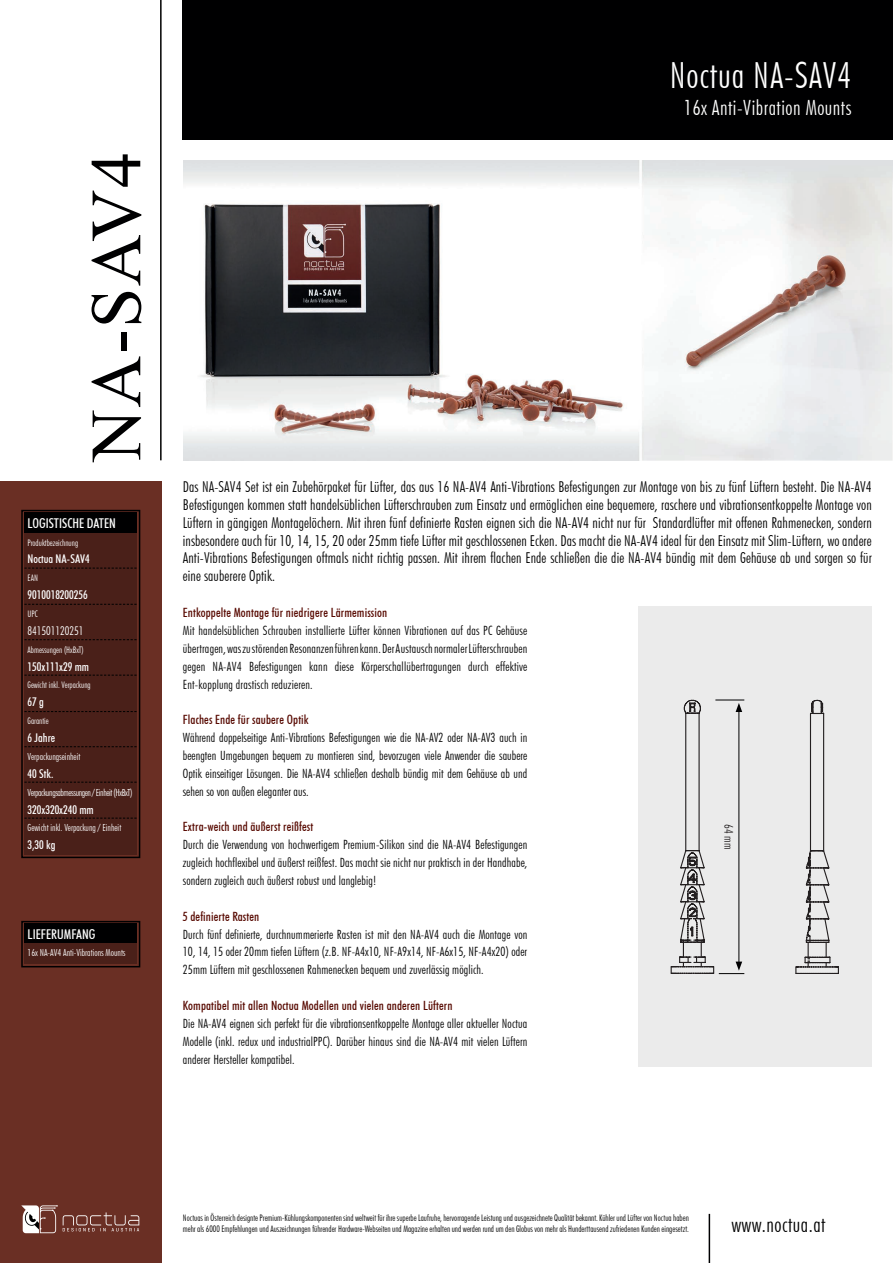
<style>
.page{position:relative;width:893px;height:1263px;background:#fff}
.page>*{position:absolute;margin:0;border:0;box-sizing:border-box;transform-origin:0 0}
.t1{font:72px "Times New Roman";letter-spacing:.02em;color:#000001}
.t2{font:300 condensed 36px "Futura BT";letter-spacing:.025em;color:#fff}
.t3{font:300 condensed 21px "Futura BT";letter-spacing:.025em;color:#fff}
.t4{font:300 condensed 21px "Futura BT";letter-spacing:.025em;color:#000001}
.t5{font:300 condensed 15px/17.9px "Futura BT";letter-spacing:.01em;color:#000001;text-align:justify}
.t6{font:500 condensed 13.5px "Futura BT";color:#fff}
.t7{font:300 condensed 12.75px/17.9px "Futura BT";letter-spacing:.01em;color:#000001;text-align:justify}
.t8{font:500 condensed 12.75px "Futura BT";letter-spacing:.01em;color:#570901}
.t9{font:500 condensed 12px "Futura BT";color:#fff}
.t10{font:300 condensed 12px "Futura BT";color:#fff}
.t11{font:300 condensed 12px "Futura BT";color:#231f20}
.t12{font:300 condensed 9.75px "Futura BT";color:#fff}
.t13{font:300 condensed 9.75px "Futura BT";letter-spacing:-.04em;color:#fff}
.t14{font:300 condensed 9px/10.8px "Futura BT";color:#000}
.t15{font:300 condensed 9px "Futura BT";color:#fff}
</style>
<div class="page">
<div style="left:0;top:482px;width:162px;height:781px;background:#6a2f24"></div>
<div style="left:24px;top:531px;width:113px;height:323px;background:#4a2019"></div>
<div style="left:24px;top:513px;width:113px;height:20px;background:#000001"></div>
<div style="left:21px;top:510px;width:119px;height:348px;border:2px solid #000001"></div>
<hr style="left:160px;top:0;width:2px;height:460px;background:#000001">
<div style="left:24px;top:942px;width:113px;height:22px;background:#4a2019"></div>
<div style="left:24px;top:924px;width:113px;height:19px;background:#000001"></div>
<div style="left:21px;top:921px;width:119px;height:46px;border:2px solid #000001"></div>
<svg style="left:24px;top:568px;width:113px;height:1px"></svg>
<svg style="left:24px;top:604px;width:113px;height:1px"></svg>
<svg style="left:24px;top:639px;width:113px;height:1px"></svg>
<svg style="left:24px;top:675px;width:113px;height:1px"></svg>
<svg style="left:24px;top:711px;width:113px;height:1px"></svg>
<svg style="left:24px;top:746px;width:113px;height:1px"></svg>
<svg style="left:24px;top:782px;width:113px;height:1px"></svg>
<svg style="left:24px;top:818px;width:113px;height:1px"></svg>
<hr style="left:709px;top:1214px;width:1px;height:49px;background:#000001">
<div style="left:183px;top:0;width:710px;height:139px;background:#000001"></div>
<div style="left:638px;top:607px;width:234px;height:460px;background:#ebebeb"></div>
<svg style="left:670px;top:699px;width:74px;height:275px"></svg>
<svg style="left:795px;top:699px;width:44px;height:275px"></svg>
<img style="left:183px;top:160px;width:710px;height:300px">
<svg style="left:21px;top:1205px;width:118px;height:28px"></svg>
<h1 class="t1" style="left:65px;top:461px;width:311px;rotate:-90deg">NA-SAV4</h1>
<p class="t6" style="left:28px;top:515px;width:90px">LOGISTISCHE DATEN</p>
<p class="t15" style="left:28px;top:537px;width:52px">Produktbezeichnung</p>
<p class="t9" style="left:28px;top:552px;width:64px">Noctua NA-SAV4</p>
<p class="t15" style="left:28px;top:573px;width:12px">EAN</p>
<p class="t9" style="left:28px;top:588px;width:62px">9010018200256</p>
<p class="t15" style="left:28px;top:608px;width:12px">UPC</p>
<p class="t10" style="left:28px;top:623px;width:58px">841501120251</p>
<p class="t15" style="left:28px;top:644px;width:58px">Abmessungen (HxBxT)</p>
<p class="t9" style="left:28px;top:659px;width:63px">150x111x29 mm</p>
<p class="t15" style="left:28px;top:680px;width:65px">Gewicht inkl. Verpackung</p>
<p class="t9" style="left:28px;top:695px;width:18px">67 g</p>
<p class="t15" style="left:28px;top:715px;width:23px">Garantie</p>
<p class="t9" style="left:28px;top:730px;width:29px">6 Jahre</p>
<p class="t12" style="left:28px;top:750px;width:54px">Verpackungseinheit</p>
<p class="t9" style="left:28px;top:766px;width:27px">40 Stk.</p>
<p class="t13" style="left:28px;top:786px;width:106px">Verpackungsabmessungen / Einheit (HxBxT)</p>
<p class="t9" style="left:28px;top:802px;width:68px">320x320x240 mm</p>
<p class="t12" style="left:28px;top:822px;width:95px">Gewicht inkl. Verpackung / Einheit</p>
<p class="t9" style="left:28px;top:838px;width:29px">3,30 kg</p>
<p class="t6" style="left:28px;top:925px;width:69px">LIEFERUMFANG</p>
<p class="t12" style="left:28px;top:947px;width:99px">16x NA-AV4 Anti-Vibrations Mounts</p>
<h2 class="t2" style="left:670px;top:53px;width:183px">Noctua NA-SAV4</h2>
<h3 class="t3" style="left:684px;top:95px;width:169px">16x Anti-Vibration Mounts</h3>
<p class="t5" style="left:183px;top:478px;width:690px">Das NA-SAV4 Set ist ein Zubehörpaket für Lüfter, das aus 16 NA-AV4 Anti-Vibrations Befestigungen zur Montage von bis zu fünf Lüftern besteht. Die NA-AV4<br>Befestigungen kommen statt handelsüblichen Lüfterschrauben zum Einsatz und ermöglichen eine bequemere, raschere und vibrationsentkoppelte Montage von Lüftern in gängigen Montagelöchern. Mit ihren fünf definierte Rasten eignen sich die NA-AV4 nicht nur für Standardlüfter mit offenen Rahmenecken, sondern insbesondere auch für 10, 14, 15, 20 oder 25mm tiefe Lüfter mit geschlossenen Ecken. Das macht die NA-AV4 ideal für den Einsatz mit Slim-Lüftern, wo andere Anti-Vibrations Befestigungen oftmals nicht richtig passen. Mit ihrem flachen Ende schließen die die NA-AV4 bündig mit dem Gehäuse ab und sorgen so für eine sauberere Optik.</p>
<p class="t8" style="left:183px;top:605px;width:206px">Entkoppelte Montage für niedrigere Lärmemission</p>
<p class="t7" style="left:183px;top:621px;width:346px">Mit handelsüblichen Schrauben installierte Lüfter können Vibrationen auf das PC Gehäuse übertragen, was zu störenden Resonanzen führen kann. Der Austausch normaler Lüfterschrauben gegen NA-AV4 Befestigungen kann diese Körperschallübertragungen durch effektive Ent-kopplung drastisch reduzieren.</p>
<p class="t8" style="left:183px;top:712px;width:128px">Flaches Ende für saubere Optik</p>
<p class="t7" style="left:183px;top:728px;width:346px">Während doppelseitige Anti-Vibrations Befestigungen wie die NA-AV2 oder NA-AV3 auch in beengten Umgebungen bequem zu montieren sind, bevorzugen viele Anwender die saubere Optik einseitiger Lösungen. Die NA-AV4 schließen deshalb bündig mit dem Gehäuse ab und sehen so von außen eleganter aus.</p>
<p class="t8" style="left:183px;top:819px;width:132px">Extra-weich und äußerst reißfest</p>
<p class="t7" style="left:183px;top:836px;width:346px">Durch die Verwendung von hochwertigem Premium-Silikon sind die NA-AV4 Befestigungen zugleich hochflexibel und äußerst reißfest. Das macht sie nicht nur praktisch in der Handhabe, sondern zugleich auch äußerst robust und langlebig!</p>
<p class="t8" style="left:183px;top:908px;width:78px">5 definierte Rasten</p>
<p class="t7" style="left:183px;top:925px;width:346px">Durch fünf definierte, durchnummerierte Rasten ist mit den NA-AV4 auch die Montage von 10, 14, 15 oder 20mm tiefen Lüftern (z.B. NF-A4x10, NF-A9x14, NF-A6x15, NF-A4x20) oder 25mm Lüftern mit geschlossenen Rahmenecken bequem und zuverlässig möglich.</p>
<p class="t8" style="left:183px;top:998px;width:271px">Kompatibel mit allen Noctua Modellen und vielen anderen Lüftern</p>
<p class="t7" style="left:183px;top:1014px;width:346px">Die NA-AV4 eignen sich perfekt für die vibrationsentkoppelte Montage aller aktueller Noctua Modelle (inkl. redux und industrialPPC). Darüber hinaus sind die NA-AV4 mit vielen Lüftern anderer Hersteller kompatibel.</p>
<p class="t11" style="left:736px;top:824px;width:27px;rotate:90deg">64 mm</p>
<p class="t14" style="left:183px;top:1212px;width:508px">Noctuas in Österreich designte Premium-Kühlungskomponenten sind weltweit für ihre superbe Laufruhe, hervorragende Leistung und ausgezeichnete Qualität bekannt. Kühler und Lüfter von Noctua haben mehr als 6000 Empfehlungen und Auszeichnungen führender Hardware-Webseiten und Magazine erhalten und werden rund um den Globus von mehr als Hunderttausend zufriedenen Kunden eingesetzt.</p>
<h3 class="t4" style="left:731px;top:1212px;width:96px">www.noctua.at</h3>
</div>
